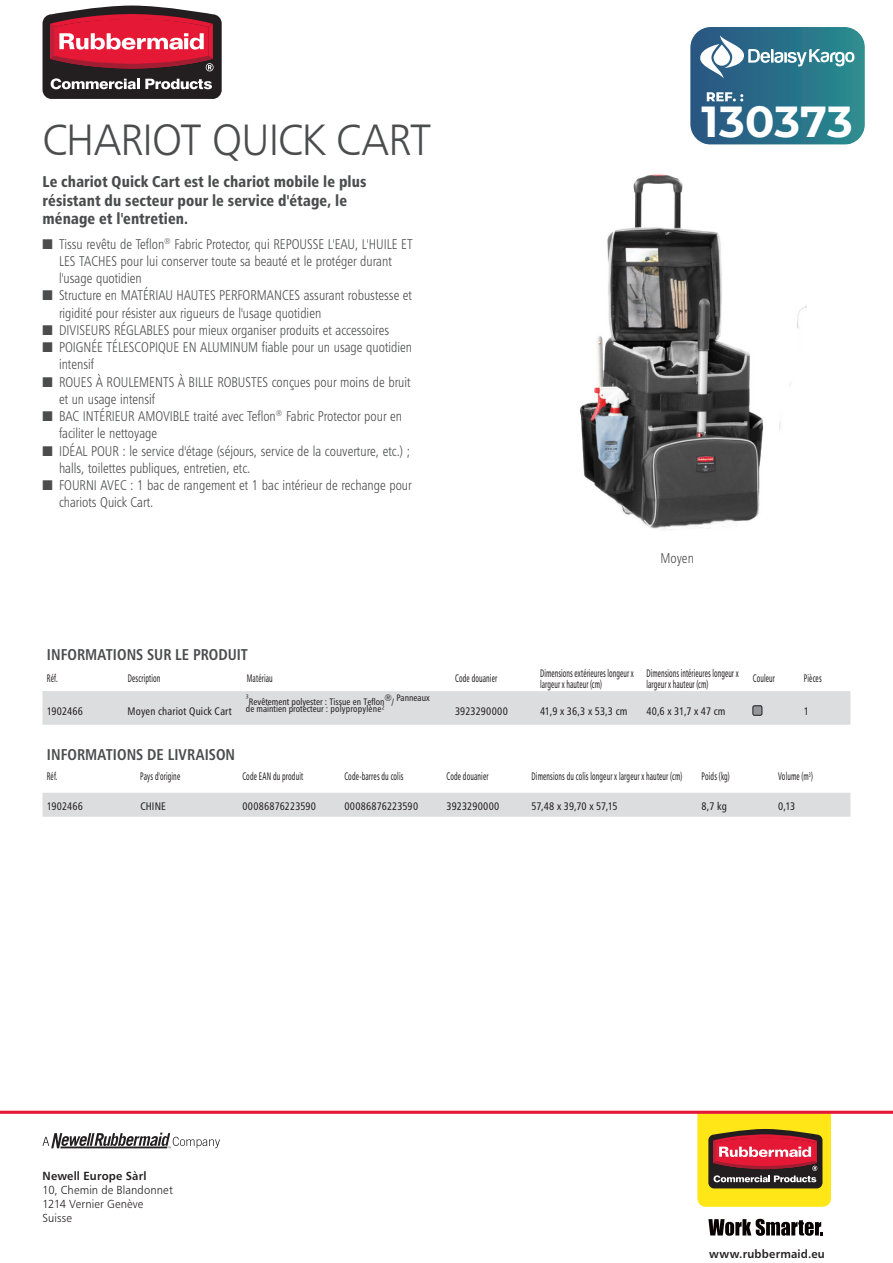
<style>
.page{position:relative;width:893px;height:1263px;background:#fff}
.page>*{position:absolute;margin:0;border:0;box-sizing:border-box;transform-origin:0 0}
.t1{font:43.8px "Humanist 777 BT Light B";letter-spacing:-.02em;color:#4b4c4d;scale:.96 1}
.t2{font:700 43.35px "Montserrat";letter-spacing:.005em;color:#fff}
.t3{font:15.6px/18.8px "Humanist 777 BT Black Condensed B";letter-spacing:.01em;color:#4b4c4d;scale:.96 1}
.t4{font:15.6px "Humanist 777 BT Bold Condensed B";letter-spacing:.005em;color:#4b4c4d;scale:.96 1}
.t5{font:14.1px/17.2px "Humanist 777 BT Light Condensed B";color:#4b4c4d;scale:.96 1}
.t6{font:11.7px/14.1px "Humanist 777 BT Light B";letter-spacing:.015em;color:#231f20;scale:.96 1}
.t7{font:11.7px "Humanist 777 BT Bold B";letter-spacing:.02em;color:#231f20;scale:.96 1}
.t8{font:10.95px/10.9px "Humanist 777 BT Roman Condensed B";letter-spacing:.015em;color:#231f20;scale:.67 1}
.t9{font:10.95px "Humanist 777 BT Roman Condensed B";letter-spacing:.015em;color:#231f20;scale:.96 1}
.t10{font:10.95px "Humanist 777 BT Roman Condensed B";letter-spacing:-.005em;color:#231f20;scale:.96 1}
.t11{font:9.45px/7.8px "Humanist 777 BT Roman Condensed B";color:#231f20;scale:.96 1}
</style>
<div class="page">
<div style="left:43px;top:793px;width:807px;height:24px;background:#dcdddf"></div>
<div style="left:43px;top:691px;width:807px;height:34px;background:#dcdddf"></div>
<svg style="left:42px;top:5px;width:180px;height:94px;background:#944450"></svg>
<svg style="left:697px;top:1114px;width:134px;height:93px;background:#c38c30"></svg>
<hr style="left:0;top:1111px;width:893px;height:3px;background:#e51836">
<svg style="left:43px;top:1132px;width:177px;height:16px"></svg>
<svg style="left:708px;top:1219px;width:115px;height:17px"></svg>
<div style="left:753px;top:706px;width:9px;height:9px;background:#939598;border-radius:2px"></div>
<div style="left:753px;top:705px;width:9px;height:10px;border:1px solid #231f20;border-radius:2px"></div>
<img style="left:580px;top:174px;width:227px;height:356px">
<svg style="left:690px;top:27px;width:175px;height:118px;background:#3f7f95"></svg>
<h1 class="t1" style="left:43px;top:112px;width:406px">CHARIOT QUICK CART</h1>
<p class="t3" style="left:43px;top:172px;width:339px">Le chariot Quick Cart est le chariot mobile le plus résistant du secteur pour le service d'étage, le ménage et l'entretien.</p>
<p class="t5" style="left:59px;top:235px;width:370px;text-indent:-17px">■ Tissu revêtu de Teflon<sup>®</sup> Fabric Protector, qui REPOUSSE L'EAU, L'HUILE ET<br>LES TACHES pour lui conserver toute sa beauté et le protéger durant l'usage quotidien</p>
<p class="t5" style="left:59px;top:287px;width:369px;text-indent:-16px">■ Structure en MATÉRIAU HAUTES PERFORMANCES assurant robustesse et rigidité pour résister aux rigueurs de l'usage quotidien</p>
<p class="t5" style="left:43px;top:321px;width:363px">■ DIVISEURS RÉGLABLES pour mieux organiser produits et accessoires</p>
<p class="t5" style="left:59px;top:338px;width:369px;text-indent:-16px">■ POIGNÉE TÉLESCOPIQUE EN ALUMINUM fiable pour un usage quotidien intensif</p>
<p class="t5" style="left:59px;top:373px;width:368px;text-indent:-16px">■ ROUES À ROULEMENTS À BILLE ROBUSTES conçues pour moins de bruit et un usage intensif</p>
<p class="t5" style="left:59px;top:407px;width:359px;text-indent:-16px">■ BAC INTÉRIEUR AMOVIBLE traité avec Teflon<sup>®</sup> Fabric Protector pour en faciliter le nettoyage</p>
<p class="t5" style="left:59px;top:442px;width:367px;text-indent:-16px">■ IDÉAL POUR : le service d'étage (séjours, service de la couverture, etc.) ; halls, toilettes publiques, entretien, etc.</p>
<p class="t5" style="left:59px;top:476px;width:369px;text-indent:-16px">■ FOURNI AVEC : 1 bac de rangement et 1 bac intérieur de rechange pour chariots Quick Cart.</p>
<p class="t2" style="left:702px;top:90px;width:153px">130373</p>
<p class="t5" style="left:660px;top:549px;width:36px">Moyen</p>
<p class="t4" style="left:47px;top:645px;width:211px">INFORMATIONS SUR LE PRODUIT</p>
<p class="t8" style="left:47px;top:673px;width:18px">Réf.</p>
<p class="t8" style="left:128px;top:673px;width:50px">Description</p>
<p class="t8" style="left:247px;top:673px;width:40px">Matériau</p>
<p class="t8" style="left:455px;top:673px;width:64px">Code douanier</p>
<p class="t8" style="left:540px;top:667px;width:141px">Dimensions extérieures longeur x largeur x hauteur (cm)</p>
<p class="t8" style="left:647px;top:667px;width:139px">Dimensions intérieures longeur x largeur x hauteur (cm)</p>
<p class="t8" style="left:753px;top:673px;width:35px">Couleur</p>
<p class="t8" style="left:804px;top:673px;width:28px">Pièces</p>
<p class="t9" style="left:47px;top:704px;width:39px">1902466</p>
<p class="t9" style="left:128px;top:704px;width:110px">Moyen chariot Quick Cart</p>
<p class="t11" style="left:246px;top:697px;width:193px">³Revêtement polyester : Tissue en Teflon®/ Panneaux de maintien protecteur : polypropylène²</p>
<p class="t9" style="left:455px;top:704px;width:57px">3923290000</p>
<p class="t9" style="left:540px;top:704px;width:93px">41,9 x 36,3 x 53,3 cm</p>
<p class="t9" style="left:646px;top:704px;width:84px">40,6 x 31,7 x 47 cm</p>
<p class="t9" style="left:804px;top:704px;width:7px">1</p>
<p class="t4" style="left:47px;top:745px;width:198px">INFORMATIONS DE LIVRAISON</p>
<p class="t8" style="left:47px;top:771px;width:18px">Réf.</p>
<p class="t8" style="left:140px;top:771px;width:61px">Pays d'origine</p>
<p class="t8" style="left:242px;top:771px;width:92px">Code EAN du produit</p>
<p class="t8" style="left:344px;top:771px;width:90px">Code-barres du colis</p>
<p class="t8" style="left:446px;top:771px;width:64px">Code douanier</p>
<p class="t8" style="left:531px;top:771px;width:226px">Dimensions du colis longeur x largeur x hauteur (cm)</p>
<p class="t8" style="left:702px;top:771px;width:44px">Poids (kg)</p>
<p class="t8" style="left:778px;top:771px;width:53px">Volume (m<sup>3</sup>)</p>
<p class="t9" style="left:47px;top:800px;width:39px">1902466</p>
<p class="t9" style="left:140px;top:800px;width:28px">CHINE</p>
<p class="t9" style="left:242px;top:800px;width:78px">00086876223590</p>
<p class="t9" style="left:344px;top:800px;width:78px">00086876223590</p>
<p class="t9" style="left:446px;top:800px;width:57px">3923290000</p>
<p class="t10" style="left:532px;top:800px;width:91px">57,48 x 39,70 x 57,15</p>
<p class="t9" style="left:702px;top:800px;width:28px">8,7 kg</p>
<p class="t9" style="left:778px;top:800px;width:19px">0,13</p>
<p class="t7" style="left:43px;top:1168px;width:110px">Newell Europe Sàrl</p>
<p class="t6" style="left:43px;top:1182px;width:137px">10, Chemin de Blandonnet<br>1214 Vernier Genève<br>Suisse</p>
<p class="t7" style="left:709px;top:1246px;width:122px">www.rubbermaid.eu</p>
</div>
